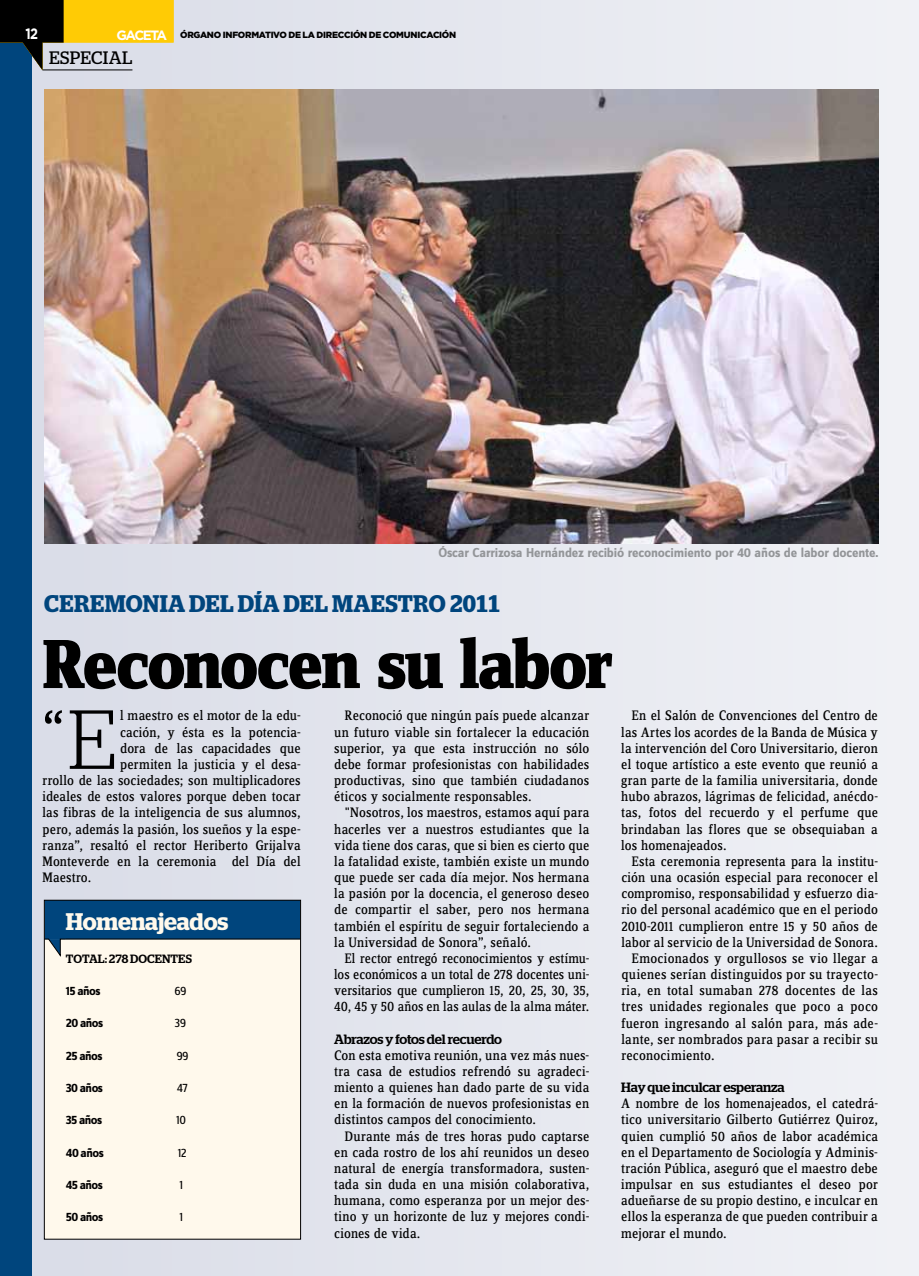
<style>
.page{position:relative;width:919px;height:1276px;background:#fff}
.page>*{position:absolute;margin:0;border:0;box-sizing:border-box;transform-origin:0 0}
.t1{font:300 83.55px "Stag";color:#000}
.t2{font:800 72px "Zine Serif Dis";letter-spacing:-.04em;color:#000}
.t3{font:600 24px "Stag";letter-spacing:.01em;color:#00457d;scale:.96 1}
.t4{font:600 24px "Stag";letter-spacing:-.015em;color:#fff9ec}
.t5{font:18px "Stag";letter-spacing:.015em;color:#000}
.t6{font:700 15px "Gotham";color:#fff;scale:.85 1}
.t7{font:14.25px/16.2px "Zine Serif Dis";letter-spacing:.01em;color:#000;text-align:justify}
.t8{font:700 13.5px "Zine Sans Dis";letter-spacing:-.01em;color:#939598}
.t9{font:500 13.5px "Stag";letter-spacing:-.01em;color:#000}
.t10{font:700 12.75px "Zine Sans Dis";letter-spacing:-.045em;color:#000}
.t11{font:12.75px "Zine Sans Dis";letter-spacing:-.045em;color:#000}
.t12{font:500 12px "Stag";color:#000}
.t13{font:900 9px "Gotham";letter-spacing:-.025em;color:#000}
.s1{font-weight:700;font-size:13.5px;color:#fff}
</style>
<div class="page">
<div style="left:28px;top:0;width:890px;height:1276px;background:#e6e8f0"></div>
<div style="left:0;top:0;width:32px;height:1276px;background:#00457d"></div>
<hr style="left:42px;top:70px;width:90px;height:1px;background:#000">
<div style="left:44px;top:900px;width:256px;height:339px;background:#fff9ec"></div>
<div style="left:45px;top:900px;width:255px;height:39px;background:#00457d"></div>
<hr style="left:66px;top:938px;width:234px;height:1px;background:#000">
<div style="left:44px;top:900px;width:257px;height:339px;border:1px solid #000"></div>
<svg style="left:44px;top:938px;width:22px;height:19px"></svg>
<img style="left:45px;top:89px;width:833px;height:454px">
<svg style="left:0;top:0;width:173px;height:70px"></svg>
<p class="t6" style="left:25px;top:24px;width:17px">12</p>
<p class="t13" style="left:117px;top:30px;width:341px"><span class="s1">GACETA</span> ÓRGANO INFORMATIVO DE LA DIRECCIÓN DE COMUNICACIÓN</p>
<p class="t5" style="left:49px;top:47px;width:85px">ESPECIAL</p>
<p class="t8" style="left:438px;top:546px;width:442px">Óscar Carrizosa Hernández recibió reconocimiento por 40 años de labor docente.</p>
<h3 class="t3" style="left:44px;top:589px;width:477px">CEREMONIA DEL DÍA DEL MAESTRO 2011</h3>
<h2 class="t2" style="left:43px;top:626px;width:572px">Reconocen su labor</h2>
<h1 class="t1" style="left:43px;top:692px;width:71px">“E</h1>
<p class="t7" style="left:120px;top:708px;width:182px">l maestro es el motor de la edu-</p>
<p class="t7" style="left:120px;top:724px;width:182px">cación, y ésta es la potencia-</p>
<p class="t7" style="left:120px;top:740px;width:182px">dora de las capacidades que</p>
<p class="t7" style="left:120px;top:757px;width:182px">permiten la justicia y el desa-</p>
<p class="t7" style="left:43px;top:773px;width:260px">rrollo de las sociedades; son multiplicadores</p>
<p class="t7" style="left:43px;top:789px;width:260px">ideales de estos valores porque deben tocar</p>
<p class="t7" style="left:43px;top:805px;width:260px">las fibras de la inteligencia de sus alumnos,</p>
<p class="t7" style="left:43px;top:821px;width:260px">pero, además la pasión, los sueños y la espe-</p>
<p class="t7" style="left:43px;top:837px;width:260px">ranza”, resaltó el rector Heriberto Grijalva</p>
<p class="t7" style="left:43px;top:853px;width:260px">Monteverde en la ceremonia del Día del</p>
<p class="t7" style="left:43px;top:870px;width:50px">Maestro.</p>
<h3 class="t4" style="left:66px;top:907px;width:164px">HOMENAJEADOS</h3>
<p class="t12" style="left:66px;top:951px;width:120px">Total: 278 docentes</p>
<p class="t10" style="left:66px;top:984px;width:36px">15 años</p>
<p class="t11" style="left:174px;top:985px;width:14px">69</p>
<p class="t10" style="left:66px;top:1016px;width:39px">20 años</p>
<p class="t11" style="left:175px;top:1017px;width:13px">39</p>
<p class="t10" style="left:66px;top:1049px;width:38px">25 años</p>
<p class="t11" style="left:176px;top:1049px;width:14px">99</p>
<p class="t10" style="left:66px;top:1081px;width:39px">30 años</p>
<p class="t11" style="left:177px;top:1082px;width:12px">47</p>
<p class="t10" style="left:66px;top:1113px;width:38px">35 años</p>
<p class="t11" style="left:176px;top:1114px;width:11px">10</p>
<p class="t10" style="left:66px;top:1146px;width:39px">40 años</p>
<p class="t11" style="left:178px;top:1146px;width:10px">12</p>
<p class="t10" style="left:66px;top:1178px;width:39px">45 años</p>
<p class="t11" style="left:179px;top:1179px;width:5px">1</p>
<p class="t10" style="left:66px;top:1210px;width:39px">50 años</p>
<p class="t11" style="left:180px;top:1211px;width:5px">1</p>
<p class="t7" style="left:334px;top:708px;width:256px;text-indent:11px">Reconoció que ningún país puede alcanzar un futuro viable sin fortalecer la educación superior, ya que esta instrucción no sólo debe formar profesionistas con habilidades productivas, sino que también ciudadanos éticos y socialmente responsables.</p>
<p class="t7" style="left:334px;top:805px;width:256px;text-indent:11px">"Nosotros, los maestros, estamos aquí para hacerles ver a nuestros estudiantes que la vida tiene dos caras, que si bien es cierto que la fatalidad existe, también existe un mundo que puede ser cada día mejor. Nos hermana la pasión por la docencia, el generoso deseo de compartir el saber, pero nos hermana también el espíritu de seguir fortaleciendo a la Universidad de Sonora”, señaló.</p>
<p class="t7" style="left:334px;top:950px;width:256px;text-indent:11px">El rector entregó reconocimientos y estímu&shy;los económicos a un total de 278 docentes uni&shy;versitarios que cumplieron 15, 20, 25, 30, 35, 40, 45 y 50 años en las aulas de la alma máter.</p>
<p class="t9" style="left:334px;top:1031px;width:169px">Abrazos y fotos del recuerdo</p>
<p class="t7" style="left:334px;top:1047px;width:256px">Con esta emotiva reunión, una vez más nues&shy;tra casa de estudios refrendó su agradeci&shy;miento a quienes han dado parte de su vida en la formación de nuevos profesionistas en distintos campos del conocimiento.</p>
<p class="t7" style="left:334px;top:1128px;width:256px;text-indent:11px">Durante más de tres horas pudo captarse en cada rostro de los ahí reunidos un deseo natural de energía transformadora, susten&shy;tada sin duda en una misión colaborativa, humana, como esperanza por un mejor des&shy;tino y un horizonte de luz y mejores condi&shy;ciones de vida.</p>
<p class="t7" style="left:621px;top:708px;width:258px;text-indent:11px">En el Salón de Convenciones del Centro de las Artes los acordes de la Banda de Música y la intervención del Coro Universitario, dieron el toque artístico a este evento que reunió a gran parte de la familia universitaria, donde hubo abrazos, lágrimas de felicidad, anécdo&shy;tas, fotos del recuerdo y el perfume que brindaban las flores que se obsequiaban a los homenajeados.</p>
<p class="t7" style="left:632px;top:853px;width:247px">Esta ceremonia representa para la institu-</p>
<p class="t7" style="left:621px;top:870px;width:258px">ción una ocasión especial para reconocer el</p>
<p class="t7" style="left:621px;top:886px;width:258px">compromiso, responsabilidad y esfuerzo dia-</p>
<p class="t7" style="left:621px;top:902px;width:258px">rio del personal académico que en el periodo</p>
<p class="t7" style="left:621px;top:918px;width:258px">2010-2011 cumplieron entre 15 y 50 años de</p>
<p class="t7" style="left:621px;top:934px;width:258px">labor al servicio de la Universidad de Sonora.</p>
<p class="t7" style="left:632px;top:950px;width:247px">Emocionados y orgullosos se vio llegar a</p>
<p class="t7" style="left:621px;top:967px;width:258px">quienes serían distinguidos por su trayecto-</p>
<p class="t7" style="left:621px;top:983px;width:258px">ria, en total sumaban 278 docentes de las</p>
<p class="t7" style="left:621px;top:999px;width:258px">tres unidades regionales que poco a poco</p>
<p class="t7" style="left:621px;top:1015px;width:258px">fueron ingresando al salón para, más ade-</p>
<p class="t7" style="left:621px;top:1031px;width:258px">lante, ser nombrados para pasar a recibir su</p>
<p class="t7" style="left:621px;top:1047px;width:95px">reconocimiento.</p>
<p class="t9" style="left:621px;top:1079px;width:165px">Hay que inculcar esperanza</p>
<p class="t7" style="left:621px;top:1096px;width:258px">A nombre de los homenajeados, el catedrá&shy;tico universitario Gilberto Gutiérrez Quiroz, quien cumplió 50 años de labor académica en el Departamento de Sociología y Adminis&shy;tración Pública, aseguró que el maestro debe impulsar en sus estudiantes el deseo por adueñarse de su propio destino, e inculcar en ellos la esperanza de que pueden contribuir a mejorar el mundo.</p>
</div>
